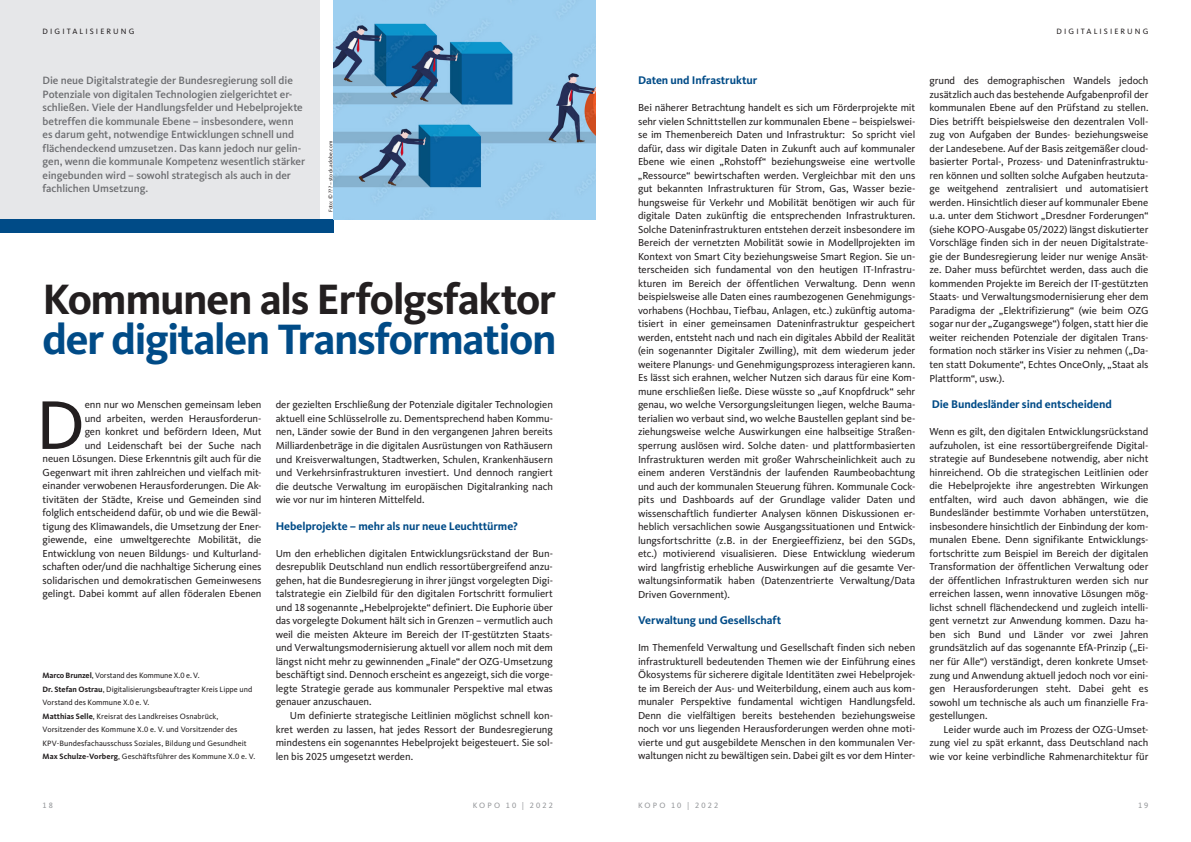
<style>
.page{position:relative;width:1191px;height:842px;background:#fff}
.page>*{position:absolute;margin:0;border:0;box-sizing:border-box;transform-origin:0 0}
.t1{font:71.3px "CDU Kievit Tab";color:#231f20}
.t2{font:700 44px "CDU Kievit";letter-spacing:-.035em;color:#004b87}
.t3{font:700 44px "CDU Kievit";letter-spacing:-.03em;color:#231f20}
.t4{font:700 11.5px "CDU Kievit";letter-spacing:-.005em;color:#004b87}
.t5{font:500 11px/13.5px "CDU Kievit";letter-spacing:-.005em;color:#6c6d70}
.t6{font:10.5px/13.5px "CDU Kievit Tab";letter-spacing:-.005em;color:#231f20;text-align:justify}
.t7{font:8px/13.5px "CDU Kievit Tab";color:#231f20}
.t8{font:8px "CDU Kievit";letter-spacing:.26em;color:#231f20}
.t9{font:8px "CDU Kievit Tab";letter-spacing:.265em;color:#939598}
.t10{font:5.5px "CDU Kievit";letter-spacing:.015em;color:#231f20}
.s1{font-weight:700}
</style>
<div class="page">
<div style="left:0;top:0;width:320px;height:219px;background:#e6e7e9"></div>
<div style="left:0;top:219px;width:334px;height:14px;background:#004b87"></div>
<img style="left:334px;top:0;width:261px;height:219px">
<p class="t8" style="left:43px;top:27px;width:93px">DIGITALISIERUNG</p>
<p class="t5" style="left:43px;top:74px;width:264px">Die neue Digitalstrategie der Bundesregierung soll die Potenziale von digitalen Technologien zielgerichtet er&shy;schließen. Viele der Handlungsfelder und Hebelprojekte betreffen die kommunale Ebene – insbesondere, wenn es darum geht, notwendige Entwicklungen schnell und flächendeckend umzusetzen. Das kann jedoch nur gelin&shy;gen, wenn die kommunale Kompetenz wesentlich stärker eingebunden wird – sowohl strategisch als auch in der fachlichen Umsetzung.</p>
<p class="t10" style="left:328px;top:212px;width:73px;rotate:-90deg">Foto: © ??? – stock.adobe.com</p>
<h2 class="t3" style="left:43px;top:273px;width:515px">Kommunen als Erfolgsfaktor</h2>
<h2 class="t2" style="left:43px;top:314px;width:515px">der digitalen Transformation</h2>
<p class="t6" style="left:43px;top:398px;width:220px;text-align:right">enn nur wo Menschen gemeinsam leben<br>und arbeiten, werden Herausforderun-<br>gen konkret und befördern Ideen, Mut<br>und Leidenschaft bei der Suche nach<br>neuen Lösungen. Diese Erkenntnis gilt auch für die Gegenwart mit ihren zahlreichen und vielfach mit&shy;einander verwobenen Herausforderungen. Die Ak&shy;tivitäten der Städte, Kreise und Gemeinden sind folglich entscheidend dafür, ob und wie die Bewäl&shy;tigung des Klimawandels, die Umsetzung der Ener&shy;giewende, eine umweltgerechte Mobilität, die Entwicklung von neuen Bildungs- und Kulturland&shy;schaften oder/und die nachhaltige Sicherung eines solidarischen und demokratischen Gemeinwesens gelingt. Dabei kommt auf allen föderalen Ebenen</p>
<h1 class="t1" style="left:36px;top:385px;width:50px">D</h1>
<p class="t7" style="left:43px;top:669px;width:214px"><span class="s1">Marco Brunzel</span>, Vorstand des Kommune X.0 e. V.<br><span class="s1">Dr. Stefan Ostrau</span>, Digitalisierungsbeauftragter Kreis Lippe und Vorstand des Kommune X.0 e. V.<br><span class="s1">Matthias Selle</span>, Kreisrat des Landkreises Osnabrück, Vorsitzender des Kommune X.0 e. V. und Vorsitzender des KPV-Bundesfachausschuss Soziales, Bildung und Gesundheit <span class="s1">Max Schulze-Vorberg</span>, Geschäftsführer des Kommune X.0 e. V.</p>
<p class="t6" style="left:276px;top:398px;width:279px">der gezielten Erschließung der Potenziale digitaler Technologien aktuell eine Schlüsselrolle zu. Dementsprechend haben Kommu&shy;nen, Länder sowie der Bund in den vergangenen Jahren bereits Milliardenbeträge in die digitalen Ausrüstungen von Rathäusern und Kreisverwaltungen, Stadtwerken, Schulen, Krankenhäusern und Verkehrsinfrastrukturen investiert. Und dennoch rangiert die deutsche Verwaltung im europäischen Digitalranking nach wie vor nur im hinteren Mittelfeld.</p>
<p class="t4" style="left:276px;top:519px;width:244px">Hebelprojekte – mehr als nur neue Leuchttürme?</p>
<p class="t6" style="left:276px;top:547px;width:279px">Um den erheblichen digitalen Entwicklungsrückstand der Bun&shy;desrepublik Deutschland nun endlich ressortübergreifend anzu&shy;gehen, hat die Bundesregierung in ihrer jüngst vorgelegten Digi&shy;talstrategie ein Zielbild für den digitalen Fortschritt formuliert und 18 sogenannte „Hebelprojekte“ definiert. Die Euphorie über das vorgelegte Dokument hält sich in Grenzen – vermutlich auch weil die meisten Akteure im Bereich der IT-gestützten Staats&shy;und Verwaltungsmodernisierung aktuell vor allem noch mit dem längst nicht mehr zu gewinnenden „Finale“ der OZG-Umsetzung beschäftigt sind. Dennoch erscheint es angezeigt, sich die vorge&shy;legte Strategie gerade aus kommunaler Perspektive mal etwas genauer anzuschauen.</p>
<p class="t6" style="left:276px;top:709px;width:279px;text-indent:14px">Um definierte strategische Leitlinien möglichst schnell kon&shy;kret werden zu lassen, hat jedes Ressort der Bundesregierung mindestens ein sogenanntes Hebelprojekt beigesteuert. Sie sol&shy;len bis 2025 umgesetzt werden.</p>
<p class="t8" style="left:1056px;top:27px;width:93px">DIGITALISIERUNG</p>
<p class="t4" style="left:638px;top:74px;width:121px">Daten und Infrastruktur</p>
<p class="t6" style="left:638px;top:101px;width:279px">Bei näherer Betrachtung handelt es sich um Förderprojekte mit sehr vielen Schnittstellen zur kommunalen Ebene – beispielswei&shy;se im Themenbereich Daten und Infrastruktur: So spricht viel dafür, dass wir digitale Daten in Zukunft auch auf kommunaler Ebene wie einen „Rohstoff“ beziehungsweise eine wertvolle „Ressource“ bewirtschaften werden. Vergleichbar mit den uns gut bekannten Infrastrukturen für Strom, Gas, Wasser bezie&shy;hungsweise für Verkehr und Mobilität benötigen wir auch für digitale Daten zukünftig die entsprechenden Infrastrukturen.<br>Solche Dateninfrastrukturen entstehen derzeit insbesondere im Bereich der vernetzten Mobilität sowie in Modellprojekten im Kontext von Smart City beziehungsweise Smart Region. Sie un&shy;terscheiden sich fundamental von den heutigen IT-Infrastru&shy;kturen im Bereich der öffentlichen Verwaltung. Denn wenn beispielsweise alle Daten eines raumbezogenen Genehmigungs&shy;vorhabens (Hochbau, Tiefbau, Anlagen, etc.) zukünftig automa&shy;tisiert in einer gemeinsamen Dateninfrastruktur gespeichert werden, entsteht nach und nach ein digitales Abbild der Realität (ein sogenannter Digitaler Zwilling), mit dem wiederum jeder weitere Planungs- und Genehmigungsprozess interagieren kann.<br>Es lässt sich erahnen, welcher Nutzen sich daraus für eine Kom&shy;mune erschließen ließe. Diese wüsste so „auf Knopfdruck“ sehr genau, wo welche Versorgungsleitungen liegen, welche Bauma&shy;terialien wo verbaut sind, wo welche Baustellen geplant sind be&shy;ziehungsweise welche Auswirkungen eine halbseitige Straßen&shy;sperrung auslösen wird. Solche daten- und plattformbasierten Infrastrukturen werden mit großer Wahrscheinlichkeit auch zu einem anderen Verständnis der laufenden Raumbeobachtung und auch der kommunalen Steuerung führen. Kommunale Cock&shy;pits und Dashboards auf der Grundlage valider Daten und wissenschaftlich fundierter Analysen können Diskussionen er&shy;heblich versachlichen sowie Ausgangssituationen und Entwick&shy;lungsfortschritte (z.B. in der Energieeffizienz, bei den SGDs, etc.) motivierend visualisieren. Diese Entwicklung wiederum wird langfristig erhebliche Auswirkungen auf die gesamte Ver&shy;waltungsinformatik haben (Datenzentrierte Verwaltung/Data Driven Government).</p>
<p class="t4" style="left:638px;top:614px;width:145px">Verwaltung und Gesellschaft</p>
<p class="t6" style="left:638px;top:641px;width:279px">Im Themenfeld Verwaltung und Gesellschaft finden sich neben infrastrukturell bedeutenden Themen wie der Einführung eines Ökosystems für sicherere digitale Identitäten zwei Hebelprojek&shy;te im Bereich der Aus- und Weiterbildung, einem auch aus kom&shy;munaler Perspektive fundamental wichtigen Handlungsfeld.<br>Denn die vielfältigen bereits bestehenden beziehungsweise noch vor uns liegenden Herausforderungen werden ohne moti&shy;vierte und gut ausgebildete Menschen in den kommunalen Ver&shy;waltungen nicht zu bewältigen sein. Dabei gilt es vor dem Hinter-</p>
<p class="t6" style="left:929px;top:74px;width:220px">grund des demographischen Wandels jedoch zusätzlich auch das bestehende Aufgabenprofil der kommunalen Ebene auf den Prüfstand zu stellen.<br>Dies betrifft beispielsweise den dezentralen Voll&shy;zug von Aufgaben der Bundes- beziehungsweise der Landesebene. Auf der Basis zeitgemäßer cloud&shy;basierter Portal-, Prozess- und Dateninfrastruktu&shy;ren können und sollten solche Aufgaben heutzuta&shy;ge weitgehend zentralisiert und automatisiert werden. Hinsichtlich dieser auf kommunaler Ebene u.a. unter dem Stichwort „Dresdner Forderungen“ (siehe KOPO-Ausgabe 05/2022) längst diskutierter Vorschläge finden sich in der neuen Digitalstrate&shy;gie der Bundesregierung leider nur wenige Ansät&shy;ze. Daher muss befürchtet werden, dass auch die kommenden Projekte im Bereich der IT-gestützten Staats- und Verwaltungsmodernisierung eher dem Paradigma der „Elektrifizierung“ (wie beim OZG sogar nur der „Zugangswege“) folgen, statt hier die weiter reichenden Potenziale der digitalen Trans&shy;formation noch stärker ins Visier zu nehmen („Da&shy;ten statt Dokumente“, Echtes OnceOnly, „Staat als Plattform“, usw.).</p>
<p class="t4" style="left:931px;top:398px;width:182px">Die Bundesländer sind entscheidend</p>
<p class="t6" style="left:929px;top:425px;width:220px">Wenn es gilt, den digitalen Entwicklungsrückstand aufzuholen, ist eine ressortübergreifende Digital&shy;strategie auf Bundesebene notwendig, aber nicht hinreichend. Ob die strategischen Leitlinien oder die Hebelprojekte ihre angestrebten Wirkungen entfalten, wird auch davon abhängen, wie die Bundesländer bestimmte Vorhaben unterstützen, insbesondere hinsichtlich der Einbindung der kom&shy;munalen Ebene. Denn signifikante Entwicklungs&shy;fortschritte zum Beispiel im Bereich der digitalen Transformation der öffentlichen Verwaltung oder der öffentlichen Infrastrukturen werden sich nur erreichen lassen, wenn innovative Lösungen mög&shy;lichst schnell flächendeckend und zugleich intelli&shy;gent vernetzt zur Anwendung kommen. Dazu ha&shy;ben sich Bund und Länder vor zwei Jahren grundsätzlich auf das sogenannte EfA-Prinzip („Ei&shy;ner für Alle“) verständigt, deren konkrete Umset&shy;zung und Anwendung aktuell jedoch noch vor eini&shy;gen Herausforderungen steht. Dabei geht es sowohl um technische als auch um finanzielle Fra&shy;gestellungen.</p>
<p class="t6" style="left:929px;top:722px;width:220px;text-indent:14px">Leider wurde auch im Prozess der OZG-Umset&shy;zung viel zu spät erkannt, dass Deutschland nach wie vor keine verbindliche Rahmenarchitektur für</p>
<p class="t9" style="left:43px;top:801px;width:12px">1 8</p>
<p class="t9" style="left:473px;top:801px;width:82px">KOPO 10 | 2022</p>
<p class="t9" style="left:638px;top:801px;width:82px">KOPO 10 | 2022</p>
<p class="t9" style="left:1138px;top:801px;width:12px">1 9</p>
</div>
